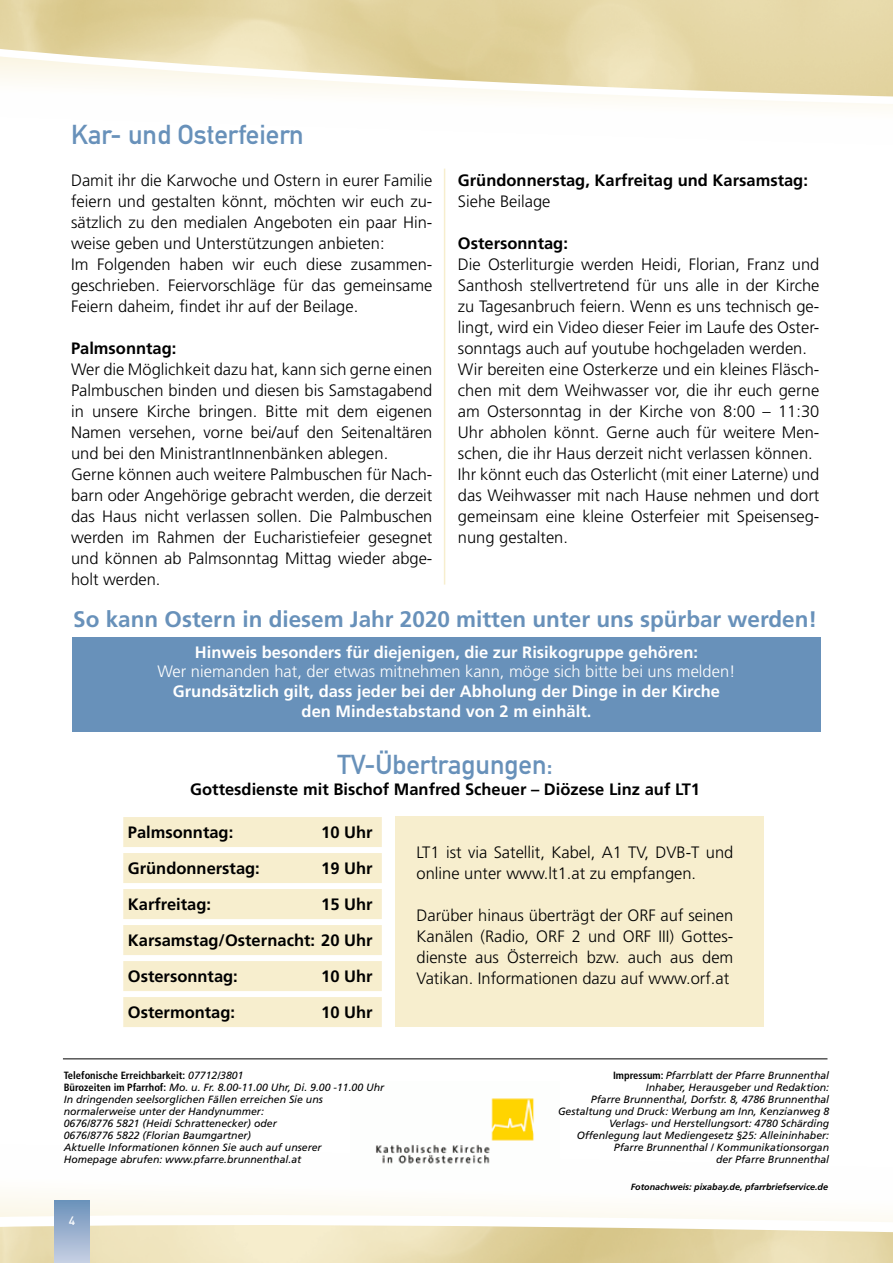
<style>
.page{position:relative;width:893px;height:1263px;background:#fff}
.page>*{position:absolute;margin:0;border:0;box-sizing:border-box;transform-origin:0 0}
.t1{font:27px "DIN Mittelschrift LT";color:#6891ba}
.t2{font:700 22.5px "Frutiger LT";color:#6891ba}
.t3{font:300 16.5px/21px "Frutiger LT";color:#000}
.t4{font:700 16.5px/36px "Frutiger LT";color:#000;text-align:justify}
.t5{font:700 16.5px/19.5px "Frutiger LT";color:#fff;text-align:center}
.t6{font:300 16.5px "Frutiger LT";color:#fff}
.t7{font:500 12px "Streetvertising";color:#fff}
.t8{font:italic 10.5px/12px "Frutiger LT";color:#000;text-align:right}
.t9{font:italic 700 9px "Frutiger LT";color:#000}
.s1{font-weight:700;font-style:normal;font-stretch:condensed}
</style>
<div class="page">
<svg style="left:0;top:0;width:893px;height:108px"></svg>
<svg style="left:0;top:1058px;width:893px;height:205px"></svg>
<div style="left:54px;top:1200px;width:36px;height:63px;background:linear-gradient(to bottom,#6b91ba,#c8d0e3)"></div>
<img style="left:350px;top:1082px;width:210px;height:97px">
<hr style="left:63px;top:1058px;width:764px;height:1px;background:#000">
<div style="left:395px;top:816px;width:369px;height:211px;background:#f7eece"></div>
<hr style="left:444px;top:169px;width:1px;height:416px;background:#f7eece">
<div style="left:72px;top:637px;width:749px;height:95px;background:#6891ba"></div>
<div style="left:123px;top:817px;width:259px;height:30px;background:#f7eece"></div>
<div style="left:123px;top:853px;width:259px;height:30px;background:#f7eece"></div>
<div style="left:123px;top:889px;width:259px;height:30px;background:#f7eece"></div>
<div style="left:123px;top:925px;width:259px;height:30px;background:#f7eece"></div>
<div style="left:123px;top:961px;width:259px;height:30px;background:#f7eece"></div>
<div style="left:123px;top:997px;width:259px;height:30px;background:#f7eece"></div>
<h1 class="t1" style="left:71px;top:118px;width:234px">Kar- und Osterfeiern</h1>
<p class="t3" style="left:71px;top:170px;width:363px">Damit ihr die Karwoche und Ostern in eurer Familie feiern und gestalten könnt, möchten wir euch zu&shy;sätzlich zu den medialen Angeboten ein paar Hin&shy;weise geben und Unterstützungen anbieten:<br>Im Folgenden haben wir euch diese zusammen&shy;geschrieben. Feiervorschläge für das gemeinsame Feiern daheim, findet ihr auf der Beilage.</p>
<p class="t4" style="left:71px;top:330px;width:107px">Palmsonntag:</p>
<p class="t3" style="left:71px;top:359px;width:363px">Wer die Möglichkeit dazu hat, kann sich gerne einen Palmbuschen binden und diesen bis Samstagabend in unsere Kirche bringen. Bitte mit dem eigenen Namen versehen, vorne bei/auf den Seitenaltären und bei den MinistrantInnenbänken ablegen.<br>Gerne können auch weitere Palmbuschen für Nach&shy;barn oder Angehörige gebracht werden, die derzeit das Haus nicht verlassen sollen. Die Palmbuschen werden im Rahmen der Eucharistiefeier gesegnet und können ab Palmsonntag Mittag wieder abge&shy;holt werden.</p>
<p class="t4" style="left:458px;top:162px;width:351px">Gründonnerstag, Karfreitag und Karsamstag:</p>
<p class="t3" style="left:458px;top:191px;width:94px">Siehe Beilage</p>
<p class="t4" style="left:458px;top:225px;width:112px">Ostersonntag:</p>
<p class="t3" style="left:458px;top:254px;width:363px">Die Osterliturgie werden Heidi, Florian, Franz und Santhosh stellvertretend für uns alle in der Kirche zu Tagesanbruch feiern. Wenn es uns technisch ge&shy;lingt, wird ein Video dieser Feier im Laufe des Oster&shy;sonntags auch auf youtube hochgeladen werden.<br>Wir bereiten eine Osterkerze und ein kleines Fläsch&shy;chen mit dem Weihwasser vor, die ihr euch gerne am Ostersonntag in der Kirche von 8:00 – 11:30<br>Uhr abholen könnt. Gerne auch für weitere Men&shy;schen, die ihr Haus derzeit nicht verlassen können.<br>Ihr könnt euch das Osterlicht (mit einer Laterne) und das Weihwasser mit nach Hause nehmen und dort gemeinsam eine kleine Osterfeier mit Speisenseg&shy;nung gestalten.</p>
<h2 class="t2" style="left:73px;top:605px;width:745px">So kann Ostern in diesem Jahr 2020 mitten unter uns spürbar werden!</h2>
<p class="t5" style="left:195px;top:643px;width:505px">Hinweis besonders für diejenigen, die zur Risikogruppe gehören:</p>
<p class="t6" style="left:157px;top:662px;width:580px">Wer niemanden hat, der etwas mitnehmen kann, möge sich bitte bei uns melden!</p>
<p class="t5" style="left:173px;top:682px;width:549px">Grundsätzlich gilt, dass jeder bei der Abholung der Dinge in der Kirche den Mindestabstand von 2 m einhält.</p>
<h1 class="t1" style="left:337px;top:748px;width:217px">TV-Übertragungen:</h1>
<p class="t4" style="left:190px;top:771px;width:511px">Gottesdienste mit Bischof Manfred Scheuer – Diözese Linz auf LT1</p>
<p class="t4" style="left:128px;top:814px;width:107px">Palmsonntag:</p>
<p class="t4" style="left:321px;top:814px;width:53px">10 Uhr</p>
<p class="t4" style="left:128px;top:850px;width:133px">Gründonnerstag:</p>
<p class="t4" style="left:321px;top:850px;width:53px">19 Uhr</p>
<p class="t4" style="left:128px;top:886px;width:85px">Karfreitag:</p>
<p class="t4" style="left:128px;top:886px;width:246px;text-indent:193px">15 Uhr Karsamstag/Osternacht: 20 Uhr Ostersonntag:</p>
<p class="t4" style="left:321px;top:958px;width:53px">10 Uhr</p>
<p class="t4" style="left:128px;top:994px;width:109px">Ostermontag:</p>
<p class="t4" style="left:321px;top:994px;width:53px">10 Uhr</p>
<p class="t8" style="left:64px;top:1069px;width:322px;text-align:left"><span class="s1">Telefonische Erreichbarkeit:</span> 07712/3801<br><span class="s1">Bürozeiten im Pfarrhof:</span> Mo. u. Fr. 8.00-11.00 Uhr, Di. 9.00 -11.00 Uhr In dringenden seelsorglichen Fällen erreichen Sie uns normalerweise unter der Handynummer:<br>0676/8776 5821 (Heidi Schrattenecker) oder<br>0676/8776 5822 (Florian Baumgartner)<br>Aktuelle Informationen können Sie auch auf unserer<br>Homepage abrufen: www.pfarre.brunnenthal.at</p>
<p class="t7" style="left:69px;top:1215px;width:8px">4</p>
<p class="t3" style="left:416px;top:842px;width:318px">LT1 ist via Satellit, Kabel, A1 TV, DVB-T und online unter www.lt1.at zu empfangen.</p>
<p class="t3" style="left:416px;top:905px;width:318px;text-align:justify">Darüber hinaus überträgt der ORF auf seinen Kanälen (Radio, ORF 2 und ORF III) Gottes&shy;dienste aus Österreich bzw. auch aus dem Vatikan. Informationen dazu auf www.orf.at</p>
<p class="t8" style="left:558px;top:1069px;width:273px"><span class="s1">Impressum:</span> Pfarrblatt der Pfarre Brunnenthal<br>Inhaber, Herausgeber und Redaktion:<br>Pfarre Brunnenthal, Dorfstr. 8, 4786 Brunnenthal Gestaltung und Druck: Werbung am Inn, Kenzianweg 8<br>Verlags- und Herstellungsort: 4780 Schärding Offenlegung laut Mediengesetz §25: Alleininhaber:<br>Pfarre Brunnenthal / Kommunikationsorgan<br>der Pfarre Brunnenthal</p>
<p class="t9" style="left:631px;top:1181px;width:199px">Fotonachweis: pixabay.de, pfarrbriefservice.de</p>
</div>
